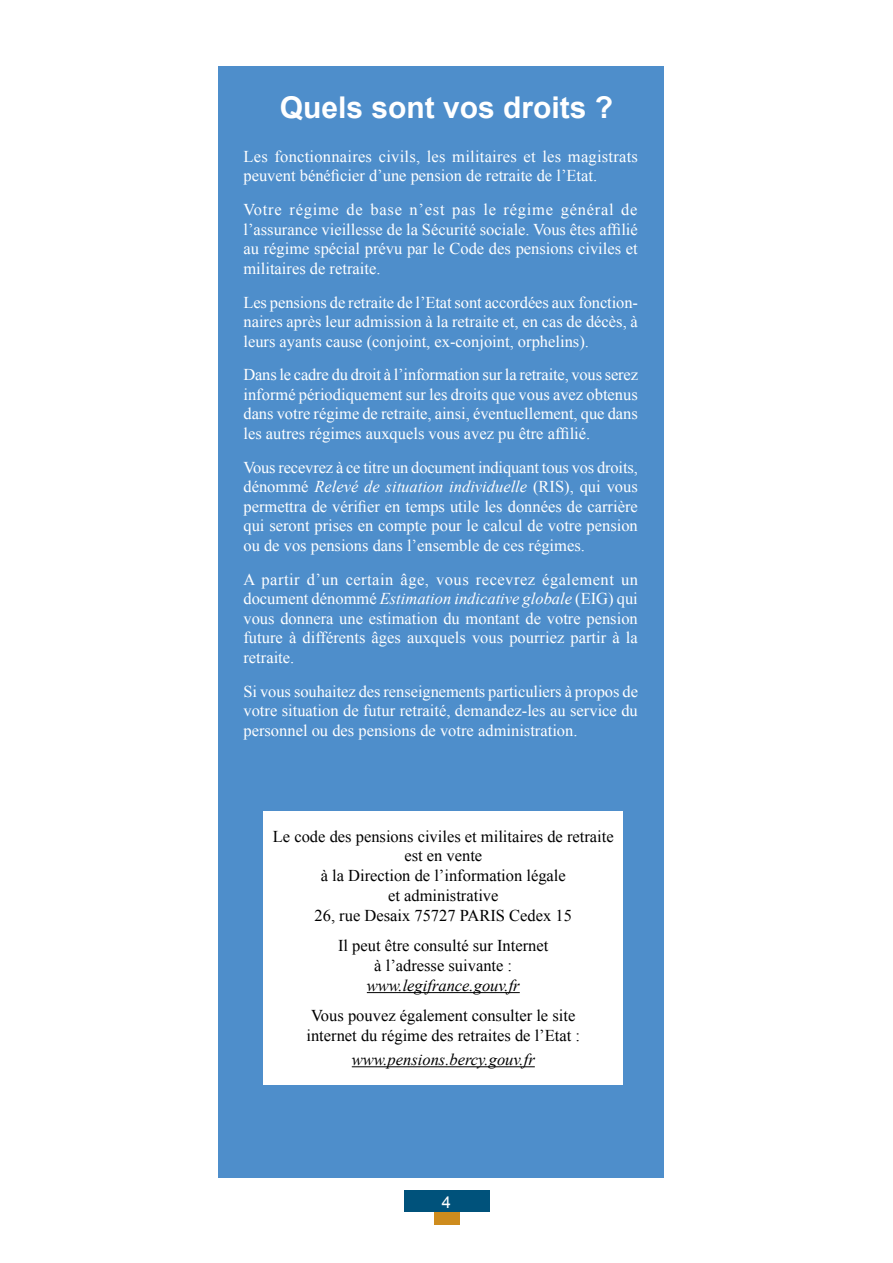
<style>
.page{position:relative;width:893px;height:1263px;background:#fff}
.page>*{position:absolute;margin:0;border:0;box-sizing:border-box;transform-origin:0 0}
.t1{font:700 30px "Arial";color:#fff}
.t2{font:16.5px/19.5px "Times New Roman";color:#fff;text-align:justify}
.t3{font:16.5px/19.8px "Times New Roman";color:#000;text-align:center}
.t4{font:italic 16.5px "Times New Roman";color:#000}
.t5{font:16.5px "Arial";color:#fff}
.s1{font-style:italic}
</style>
<div class="page">
<div style="left:404px;top:1191px;width:85px;height:21px;background:#00527b"></div>
<div style="left:434px;top:1212px;width:25px;height:13px;background:#ce8c1e"></div>
<div style="left:218px;top:66px;width:445px;height:1112px;background:#4e8ecb"></div>
<div style="left:264px;top:811px;width:359px;height:273px;background:#fff"></div>
<hr style="left:367px;top:992px;width:153px;height:1px;background:#000">
<hr style="left:352px;top:1066px;width:183px;height:1px;background:#000">
<h1 class="t1" style="left:280px;top:88px;width:335px">Quels sont vos droits ?</h1>
<p class="t2" style="left:243px;top:146px;width:396px">Les fonctionnaires civils, les militaires et les magistrats peuvent bénéficier d’une pension de retraite de l’Etat.</p>
<p class="t2" style="left:243px;top:200px;width:396px">Votre régime de base n’est pas le régime général de l’assurance vieillesse de la Sécurité sociale. Vous êtes affilié au régime spécial prévu par le Code des pensions civiles et militaires de retraite.</p>
<p class="t2" style="left:243px;top:292px;width:396px">Les pensions de retraite de l’Etat sont accordées aux fonction&shy;naires après leur admission à la retraite et, en cas de décès, à leurs ayants cause (conjoint, ex-conjoint, orphelins).</p>
<p class="t2" style="left:243px;top:365px;width:396px">Dans le cadre du droit à l’information sur la retraite, vous serez informé périodiquement sur les droits que vous avez obtenus dans votre régime de retraite, ainsi, éventuellement, que dans les autres régimes auxquels vous avez pu être affilié.</p>
<p class="t2" style="left:243px;top:457px;width:396px">Vous recevrez à ce titre un document indiquant tous vos droits, dénommé <span class="s1">Relevé de situation individuelle</span> (RIS), qui vous permettra de vérifier en temps utile les données de carrière qui seront prises en compte pour le calcul de votre pension ou de vos pensions dans l’ensemble de ces régimes.</p>
<p class="t2" style="left:243px;top:569px;width:396px">A partir d’un certain âge, vous recevrez également un document dénommé <span class="s1">Estimation indicative globale</span> (EIG) qui vous donnera une estimation du montant de votre pension future à différents âges auxquels vous pourriez partir à la retraite.</p>
<p class="t2" style="left:243px;top:681px;width:396px">Si vous souhaitez des renseignements particuliers à propos de votre situation de futur retraité, demandez-les au service du personnel ou des pensions de votre administration.</p>
<p class="t3" style="left:273px;top:826px;width:342px">Le code des pensions civiles et militaires de retraite est en vente<br>à la Direction de l’information légale<br>et administrative<br>26, rue Desaix 75727 PARIS Cedex 15</p>
<p class="t3" style="left:338px;top:935px;width:212px">Il peut être consulté sur Internet à l’adresse suivante :</p>
<p class="t4" style="left:367px;top:974px;width:154px">www.legifrance.gouv.fr</p>
<p class="t3" style="left:306px;top:1005px;width:275px;text-align:left">Vous pouvez également consulter le site internet du régime des retraites de l’Etat :</p>
<p class="t4" style="left:352px;top:1048px;width:185px">www.pensions.bercy.gouv.fr</p>
<p class="t5" style="left:442px;top:1191px;width:11px">4</p>
</div>
